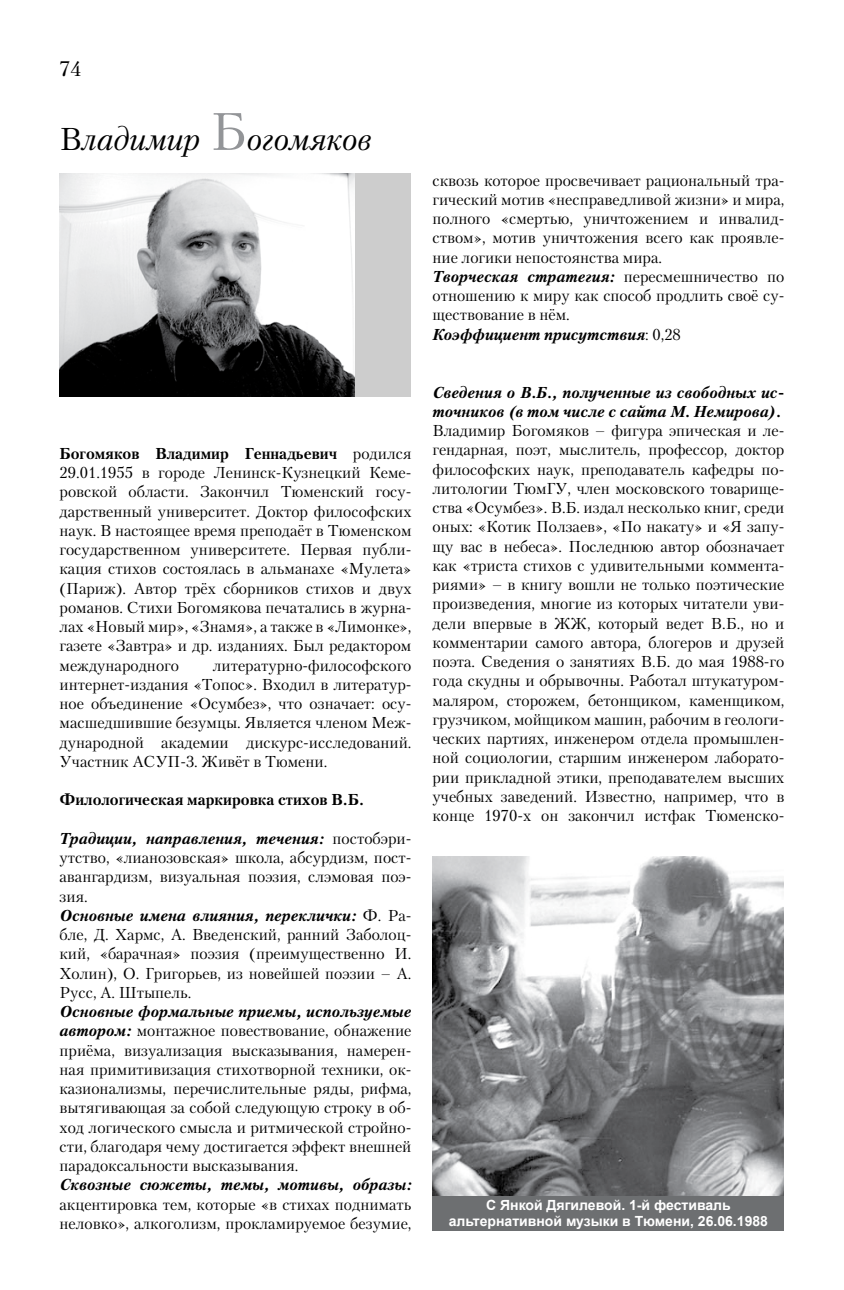
<style>
.page{position:relative;width:844px;height:1290px;background:#fff}
.page>*{position:absolute;margin:0;border:0;box-sizing:border-box;transform-origin:0 0}
.t1{font:italic 31.5px "Petersburg C";color:#000}
.t2{font:21px "Petersburg C";color:#000}
.t3{font:15.75px/19.2px "Petersburg C";color:#000;text-align:justify}
.t4{font:italic 700 15.75px/19.2px "Petersburg C";color:#000}
.t5{font:700 15.75px "Petersburg C";color:#000}
.t6{font:700 14px/15.4px "Arial";color:#fff;text-align:center}
.s1{font-style:normal}
.s2{font-style:normal;font-size:52.5px;color:#939598}
.s3{font-weight:700}
.s4{font-weight:700;font-style:italic}
</style>
<div class="page">
<div style="left:60px;top:174px;width:351px;height:223px;background:#cdcdcd"></div>
<img style="left:60px;top:174px;width:294px;height:223px">
<img style="left:432px;top:856px;width:351px;height:340px">
<div style="left:432px;top:1196px;width:351px;height:34px;background:#6d6f71"></div>
<h2 class="t2" style="left:60px;top:56px;width:24px">74</h2>
<h1 class="t1" style="left:60px;top:121px;width:313px"><span class="s1">В</span>ладимир <span class="s2">Б</span>огомяков</h1>
<p class="t3" style="left:60px;top:443px;width:353px"><span class="s3">Богомяков Владимир Геннадьевич</span> родился 29.01.1955 в городе Ленинск-Кузнецкий Кеме&shy;ровской области. Закончил Тюменский госу&shy;дарственный университет. Доктор философских наук. В настоящее время преподаёт в Тюменском государственном университете. Первая публи&shy;кация стихов состоялась в альманахе «Мулета» (Париж). Автор трёх сборников стихов и двух романов. Стихи Богомякова печатались в журна&shy;лах «Новый мир», «Знамя», а также в «Лимонке», газете «Завтра» и др. изданиях. Был редактором международного</p>
<p class="t3" style="left:60px;top:655px;width:353px;text-indent:153px">литературно-философского интернет-издания «Топос». Входил в литератур&shy;ное объединение «Осумбез», что означает: осу&shy;масшедшившие безумцы. Является членом Меж&shy;дународной академии дискурс-исследований.<br>Участник АСУП-3. Живёт в Тюмени.</p>
<p class="t5" style="left:60px;top:791px;width:306px">Филологическая маркировка стихов В.Б.</p>
<p class="t3" style="left:60px;top:828px;width:353px;text-align:left"><span class="s4">Традиции, направления, течения:</span> постобэри&shy;утство, «лианозовская» школа, абсурдизм, пост&shy;авангардизм, визуальная поэзия, слэмовая поэ&shy;зия.<br><span class="s4">Основные имена влияния, переклички:</span> Ф. Ра&shy;бле, Д. Хармс, А. Введенский, ранний Заболоц&shy;кий, «барачная» поэзия (преимущественно И.<br>Холин), О. Григорьев, из новейшей поэзии – А.<br>Русс, А. Штыпель.</p>
<p class="t3" style="left:60px;top:1002px;width:353px"><span class="s4">Основные формальные приемы, используемые автором:</span> монтажное повествование, обнажение приёма, визуализация высказывания, намерен&shy;ная примитивизация стихотворной техники, ок&shy;казионализмы, перечислительные ряды, рифма, вытягивающая за собой следующую строку в об&shy;ход логического смысла и ритмической стройно&shy;сти, благодаря чему достигается эффект внешней парадоксальности высказывания.</p>
<p class="t4" style="left:60px;top:1175px;width:353px">Сквозные сюжеты, темы, мотивы, образы:</p>
<p class="t3" style="left:60px;top:1194px;width:353px">акцентировка тем, которые «в стихах поднимать неловко», алкоголизм, прокламируемое безумие,</p>
<p class="t3" style="left:432px;top:170px;width:353px;text-align:left">сквозь которое просвечивает рациональный тра&shy;гический мотив «несправедливой жизни» и мира, полного «смертью, уничтожением и инвалид&shy;ством», мотив уничтожения всего как проявле&shy;ние логики непостоянства мира.<br><span class="s4">Творческая стратегия:</span> пересмешничество по отношению к миру как способ продлить своё су&shy;ществование в нём.<br><span class="s4">Коэффициент присутствия</span>: 0,28</p>
<p class="t4" style="left:432px;top:382px;width:353px">Сведения о В.Б., полученные из свободных ис&shy;точников (в том числе с сайта М. Немирова).</p>
<p class="t3" style="left:432px;top:421px;width:353px">Владимир Богомяков – фигура эпическая и ле&shy;гендарная, поэт, мыслитель, профессор, доктор философских наук, преподаватель кафедры по&shy;литологии ТюмГУ, член московского товарище&shy;ства «Осумбез». В.Б. издал несколько книг, среди оных: «Котик Ползаев», «По накату» и «Я запу&shy;щу вас в небеса». Последнюю автор обозначает как «триста стихов с удивительными коммента&shy;риями» – в книгу вошли не только поэтические произведения, многие из которых читатели уви&shy;дели впервые в ЖЖ, который ведет В.Б., но и комментарии самого автора, блогеров и друзей поэта. Сведения о занятиях В.Б. до мая 1988-го года скудны и обрывочны. Работал штукатуром&shy;маляром, сторожем, бетонщиком, каменщиком, грузчиком, мойщиком машин, рабочим в геологи&shy;ческих партиях, инженером отдела промышлен&shy;ной социологии, старшим инженером лаборато&shy;рии прикладной этики, преподавателем высших учебных заведений. Известно, например, что в конце 1970-х он закончил истфак Тюменско-</p>
<p class="t6" style="left:448px;top:1198px;width:320px">С Янкой Дягилевой. 1-й фестиваль альтернативной музыки в Тюмени, 26.06.1988</p>
</div>
